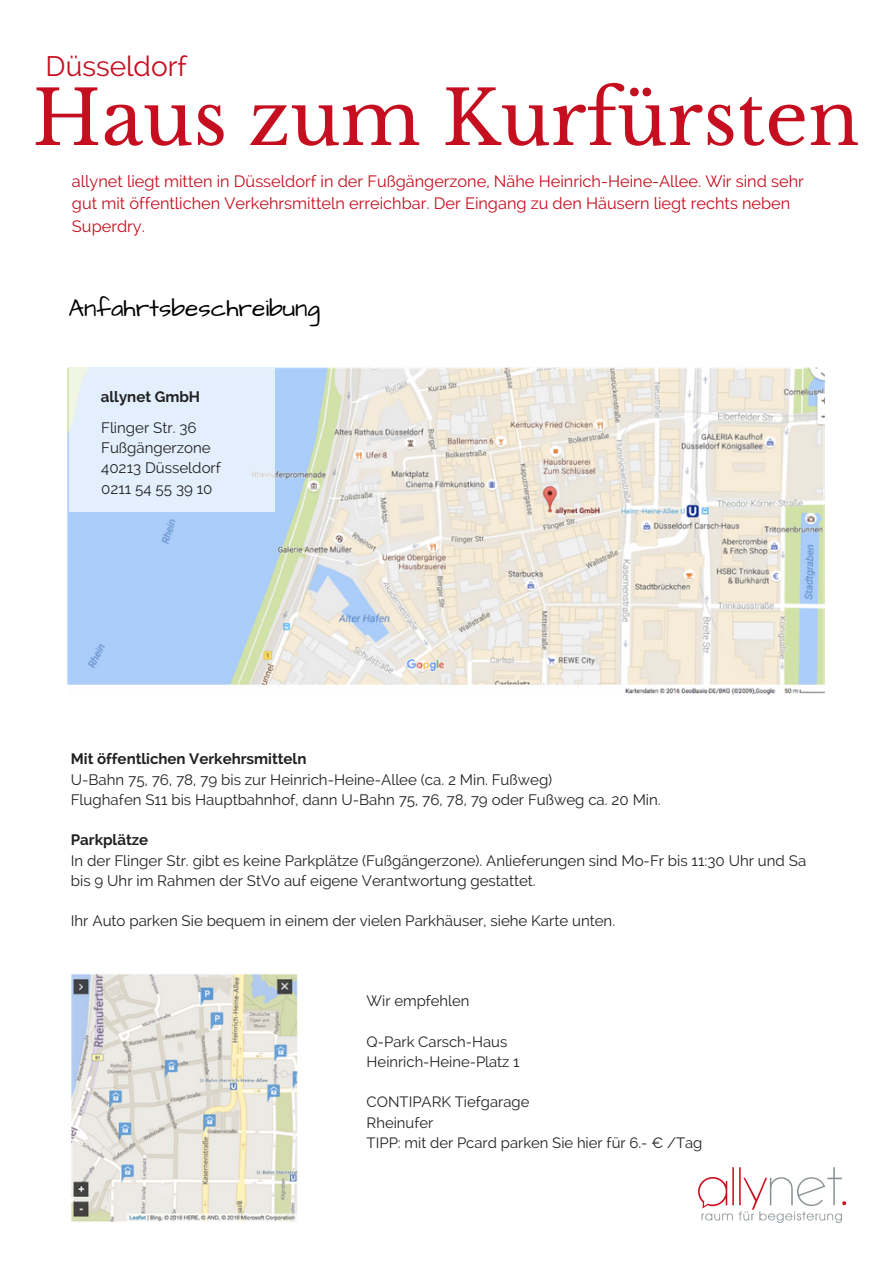
<style>
.page{position:relative;width:893px;height:1263px;background:#fff}
.page>*{position:absolute;margin:0;border:0;box-sizing:border-box;transform-origin:0 0}
.t1{font:74.85px "Libre Baskerville";color:#c50e1f}
.t2{font:28.05px "Raleway";color:#c50e1f}
.t3{font:24.6px "Architects Daughter";color:#000}
.t4{font:16.35px/22.5px "Raleway";color:#c50e1f}
.t5{font:15px/20.2px "Raleway";color:#222}
.t6{font:700 15px "Raleway";color:#222}
.t7{font:14.85px/20.2px "Raleway";color:#222}
</style>
<div class="page">
<img style="left:67px;top:368px;width:757px;height:327px">
<div style="left:69px;top:368px;width:205px;height:143px;background:#e4effd"></div>
<img style="left:698px;top:1167px;width:149px;height:56px">
<img style="left:72px;top:973px;width:226px;height:249px">
<h2 class="t2" style="left:46px;top:50px;width:143px">Düsseldorf</h2>
<h1 class="t1" style="left:32px;top:72px;width:828px">Haus zum Kurfürsten</h1>
<p class="t4" style="left:72px;top:170px;width:733px">allynet liegt mitten in Düsseldorf in der Fußgängerzone, Nähe Heinrich-Heine-Allee. Wir sind sehr gut mit öffentlichen Verkehrsmitteln erreichbar. Der Eingang zu den Häusern liegt rechts neben<br>Superdry.</p>
<h3 class="t3" style="left:69px;top:292px;width:253px">Anfahrtsbeschreibung</h3>
<p class="t6" style="left:101px;top:388px;width:101px">allynet GmbH</p>
<p class="t5" style="left:101px;top:417px;width:121px">Flinger Str. 36<br>Fußgängerzone<br>40213 Düsseldorf<br>0211 54 55 39 10</p>
<p class="t6" style="left:71px;top:750px;width:237px">Mit öffentlichen Verkehrsmitteln</p>
<p class="t5" style="left:71px;top:769px;width:591px">U-Bahn 75, 76, 78, 79 bis zur Heinrich-Heine-Allee (ca. 2 Min. Fußweg)<br>Flughafen S11 bis Hauptbahnhof, dann U-Bahn 75, 76, 78, 79 oder Fußweg ca. 20 Min.</p>
<p class="t6" style="left:71px;top:831px;width:79px">Parkplätze</p>
<p class="t5" style="left:71px;top:850px;width:737px">In der Flinger Str. gibt es keine Parkplätze (Fußgängerzone). Anlieferungen sind Mo-Fr bis 11:30 Uhr und Sa bis 9 Uhr im Rahmen der StVo auf eigene Verantwortung gestattet.</p>
<p class="t5" style="left:71px;top:911px;width:546px">Ihr Auto parken Sie bequem in einem der vielen Parkhäuser, siehe Karte unten.</p>
<p class="t7" style="left:366px;top:991px;width:104px">Wir empfehlen</p>
<p class="t7" style="left:366px;top:1031px;width:154px">Q-Park Carsch-Haus<br>Heinrich-Heine-Platz 1</p>
<p class="t7" style="left:366px;top:1092px;width:337px">CONTIPARK Tiefgarage<br>Rheinufer<br>TIPP: mit der Pcard parken Sie hier für 6.- € /Tag</p>
</div>
